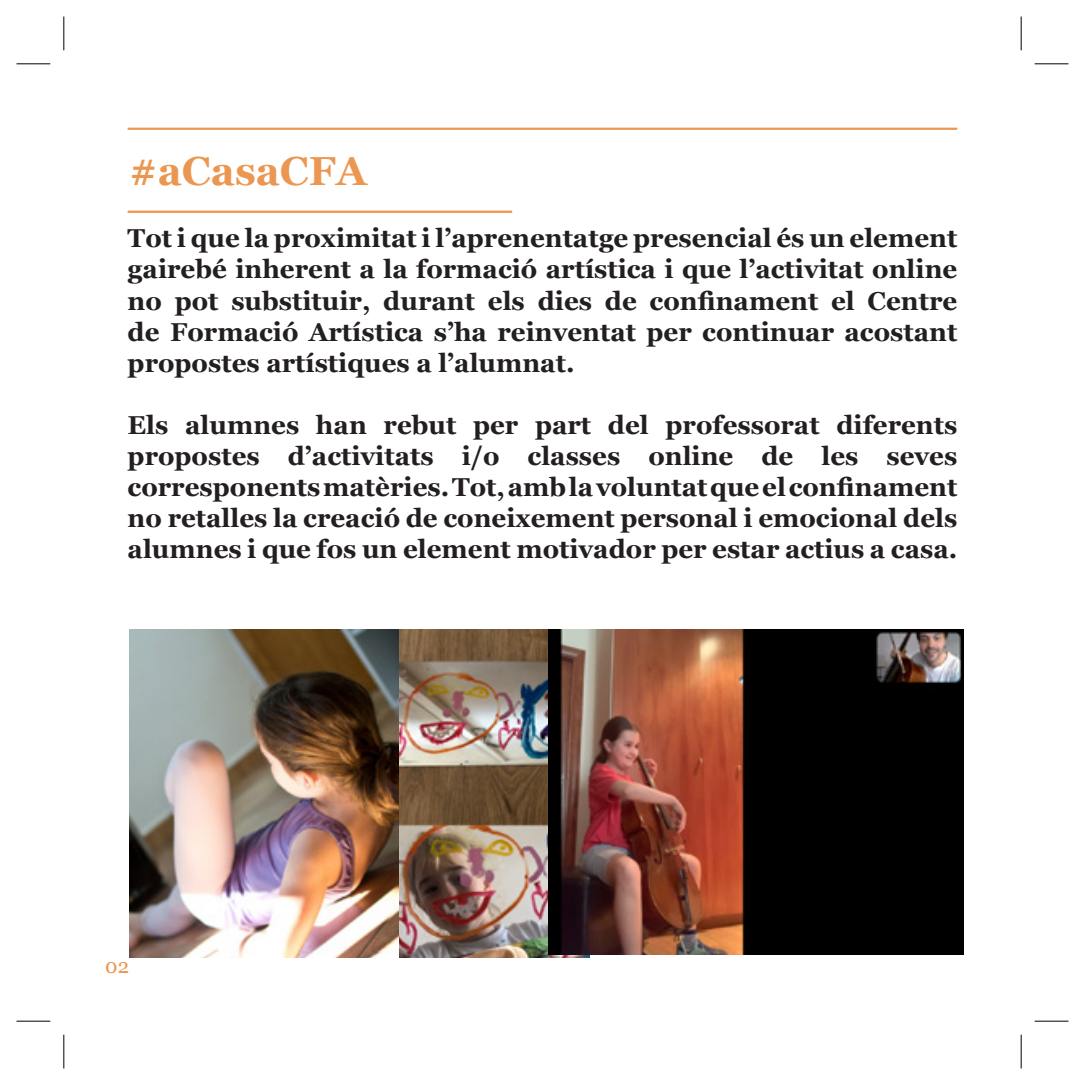
<style>
.page{position:relative;width:1085px;height:1085px;background:#fff}
.page>*{position:absolute;margin:0;border:0;box-sizing:border-box;transform-origin:0 0}
.t1{font:700 40.5px "Georgia";color:#ec9751}
.t2{font:700 25.88px/31.1px "Georgia";color:#231f20;text-align:justify}
.t3{font:20.25px "Georgia";color:#ec9751}
</style>
<div class="page">
<hr style="left:128px;top:210px;width:384px;height:3px;background:#ec9751">
<hr style="left:128px;top:128px;width:829px;height:2px;background:#ec9751">
<img style="left:398px;top:629px;width:191px;height:328px">
<img style="left:129px;top:629px;width:269px;height:328px">
<img style="left:549px;top:629px;width:414px;height:325px">
<hr style="left:17px;top:63px;width:33px;height:1px;background:#000">
<hr style="left:1034px;top:63px;width:34px;height:1px;background:#000">
<hr style="left:17px;top:1020px;width:33px;height:1px;background:#000">
<hr style="left:1034px;top:1020px;width:34px;height:1px;background:#000">
<hr style="left:63px;top:17px;width:1px;height:33px;background:#000">
<hr style="left:63px;top:1034px;width:1px;height:34px;background:#000">
<hr style="left:1020px;top:17px;width:1px;height:33px;background:#000">
<hr style="left:1020px;top:1034px;width:1px;height:34px;background:#000">
<p class="t1" style="left:129px;top:140px;width:239px">#aCasaCFA</p>
<p class="t2" style="left:128px;top:221px;width:831px">Tot i que la proximitat i l’aprenentatge presencial és un element gairebé inherent a la formació artística i que l’activitat online no pot substituir, durant els dies de confinament el Centre de Formació Artística s’ha reinventat per continuar acostant propostes artístiques a l’alumnat.</p>
<p class="t2" style="left:128px;top:408px;width:831px">Els alumnes han rebut per part del professorat diferents propostes d’activitats i/o classes online de les seves corresponents matèries. Tot, amb la voluntat que el confinament no retalles la creació de coneixement personal i emocional dels alumnes i que fos un element motivador per estar actius a casa.</p>
<p class="t3" style="left:105px;top:950px;width:25px">02</p>
</div>
